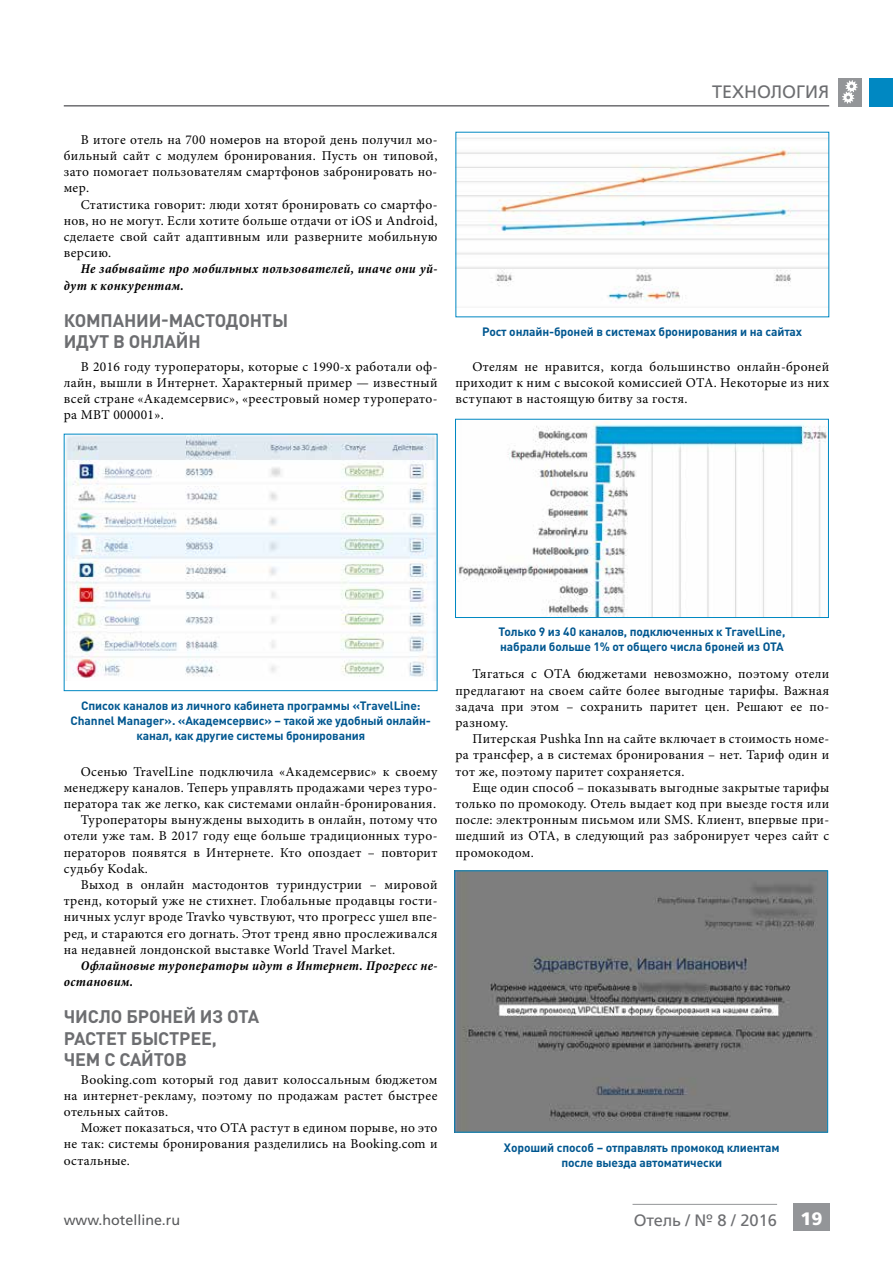
<style>
.page{position:relative;width:893px;height:1263px;background:#fff}
.page>*{position:absolute;margin:0;border:0;box-sizing:border-box;transform-origin:0 0}
.t1{font:700 18px/21px "DIN Pro";letter-spacing:-.01em;color:#6d6e71}
.t2{font:18px "AG Foreigner C";color:#6d6e71}
.t3{font:700 18px "AG Foreigner C";color:#fff}
.t4{font:16.5px "AG Foreigner C";color:#6d6e71}
.t5{font:14.25px "AG Foreigner C";color:#58595b}
.t6{font:13.5px/16.2px "Minion Pro";letter-spacing:.025em;color:#000;text-align:justify}
.t7{font:italic 700 condensed 13.5px/16.2px "Minion Pro";letter-spacing:.025em;color:#000}
.t8{font:700 12px/15px "DIN Pro";letter-spacing:-.01em;color:#005790;text-align:center}
</style>
<div class="page">
<div style="left:793px;top:1203px;width:37px;height:28px;background:#939598"></div>
<hr style="left:632px;top:1204px;width:145px;height:1px;background:#939598">
<div style="left:838px;top:78px;width:24px;height:29px;background:#939598"></div>
<div style="left:869px;top:78px;width:24px;height:29px;background:#0088c2"></div>
<svg style="left:842px;top:80px;width:16px;height:24px"></svg>
<hr style="left:64px;top:105px;width:765px;height:2px;background:#6d6e71">
<img style="left:66px;top:436px;width:369px;height:244px">
<img style="left:457px;top:138px;width:370px;height:164px">
<img style="left:458px;top:421px;width:369px;height:195px">
<div style="left:455px;top:419px;width:374px;height:199px;border:1px solid #0088c2"></div>
<img style="left:456px;top:872px;width:370px;height:258px">
<div style="left:454px;top:870px;width:374px;height:262px;border:1px solid #0088c2"></div>
<p class="t6" style="left:64px;top:131px;width:375px;text-indent:17px">В итоге отель на 700 номеров на второй день получил мо&shy;бильный сайт с модулем бронирования. Пусть он типовой, зато помогает пользователям смартфонов забронировать но&shy;мер.</p>
<p class="t6" style="left:64px;top:196px;width:375px;text-indent:17px">Статистика говорит: люди хотят бронировать со смартфо&shy;нов, но не могут. Если хотите больше отдачи от iOS и Android, сделаете свой сайт адаптивным или разверните мобильную версию.</p>
<p class="t7" style="left:64px;top:261px;width:375px;text-indent:17px">Не забывайте про мобильных пользователей, иначе они уй&shy;дут к конкурентам.</p>
<h1 class="t1" style="left:64px;top:309px;width:226px">Компании-мастодонты идут в онлайн</h1>
<p class="t6" style="left:64px;top:358px;width:375px;text-indent:17px">В 2016 году туроператоры, которые с 1990-х работали оф&shy;лайн, вышли в Интернет. Характерный пример — известный всей стране «Академсервис», «реестровый номер туроперато&shy;ра МВТ 000001».</p>
<h1 class="t2" style="left:712px;top:82px;width:119px">технология</h1>
<p class="t8" style="left:482px;top:324px;width:322px">Рост онлайн-броней в системах бронирования и на сайтах</p>
<p class="t6" style="left:455px;top:358px;width:375px;text-indent:17px">Отелям не нравится, когда большинство онлайн-броней приходит к ним с высокой комиссией OTA. Некоторые из них вступают в настоящую битву за гостя.</p>
<p class="t8" style="left:71px;top:698px;width:362px">Список каналов из личного кабинета программы «TravelLine:<br>Channel Manager». «Академсервис» – такой же удобный онлайн&shy;канал, как другие системы бронирования</p>
<p class="t6" style="left:81px;top:763px;width:358px">Осенью TravelLine подключила «Академсервис» к своему</p>
<p class="t6" style="left:64px;top:779px;width:375px">менеджеру каналов. Теперь управлять продажами через туро-</p>
<p class="t6" style="left:64px;top:796px;width:374px">ператора так же легко, как системами онлайн-бронирования.</p>
<p class="t6" style="left:81px;top:812px;width:358px">Туроператоры вынуждены выходить в онлайн, потому что</p>
<p class="t6" style="left:64px;top:828px;width:375px">отели уже там. В 2017 году еще больше традиционных туро-</p>
<p class="t6" style="left:64px;top:844px;width:375px">ператоров появятся в Интернете. Кто опоздает – повторит</p>
<p class="t6" style="left:64px;top:860px;width:86px">судьбу Kodak.</p>
<p class="t6" style="left:81px;top:877px;width:358px">Выход в онлайн мастодонтов туриндустрии – мировой</p>
<p class="t6" style="left:64px;top:893px;width:375px">тренд, который уже не стихнет. Глобальные продавцы гости-</p>
<p class="t6" style="left:64px;top:909px;width:375px">ничных услуг вроде Travko чувствуют, что прогресс ушел впе-</p>
<p class="t6" style="left:64px;top:925px;width:375px">ред, и стараются его догнать. Этот тренд явно прослеживался</p>
<p class="t6" style="left:64px;top:941px;width:333px">на недавней лондонской выставке World Travel Market.</p>
<p class="t7" style="left:64px;top:957px;width:375px;text-indent:17px">Офлайновые туроператоры идут в Интернет. Прогресс не&shy;остановим.</p>
<h1 class="t1" style="left:64px;top:1006px;width:197px">Число броней из OTA растет быстрее,<br>чем с сайтов</h1>
<p class="t6" style="left:64px;top:1071px;width:375px;text-indent:17px">Booking.com который год давит колоссальным бюджетом на интернет-рекламу, поэтому по продажам растет быстрее отельных сайтов.</p>
<p class="t6" style="left:64px;top:1120px;width:375px;text-indent:17px">Может показаться, что OTA растут в едином порыве, но это не так: системы бронирования разделились на Booking.com и остальные.</p>
<p class="t8" style="left:498px;top:623px;width:288px;text-align:left">Только 9 из 40 каналов, подключенных к TravelLine, набрали больше 1% от общего числа броней из OTA</p>
<p class="t6" style="left:455px;top:666px;width:375px;text-indent:17px">Тягаться с OTA бюджетами невозможно, поэтому отели предлагают на своем сайте более выгодные тарифы. Важная задача при этом – сохранить паритет цен. Решают ее по&shy;разному.</p>
<p class="t6" style="left:455px;top:731px;width:375px;text-indent:17px">Питерская Pushka Inn на сайте включает в стоимость номе&shy;ра трансфер, а в системах бронирования – нет. Тариф один и тот же, поэтому паритет сохраняется.</p>
<p class="t6" style="left:455px;top:779px;width:375px;text-indent:17px">Еще один способ – показывать выгодные закрытые тарифы только по промокоду. Отель выдает код при выезде гостя или после: электронным письмом или SMS. Клиент, впервые при&shy;шедший из OTA, в следующий раз забронирует через сайт с промокодом.</p>
<p class="t8" style="left:504px;top:1140px;width:277px">Хороший способ – отправлять промокод клиентам после выезда автоматически</p>
<p class="t5" style="left:64px;top:1212px;width:118px">www.hotelline.ru</p>
<p class="t4" style="left:634px;top:1211px;width:145px">Отель / № 8 / 2016</p>
<h1 class="t3" style="left:800px;top:1209px;width:24px">19</h1>
</div>
